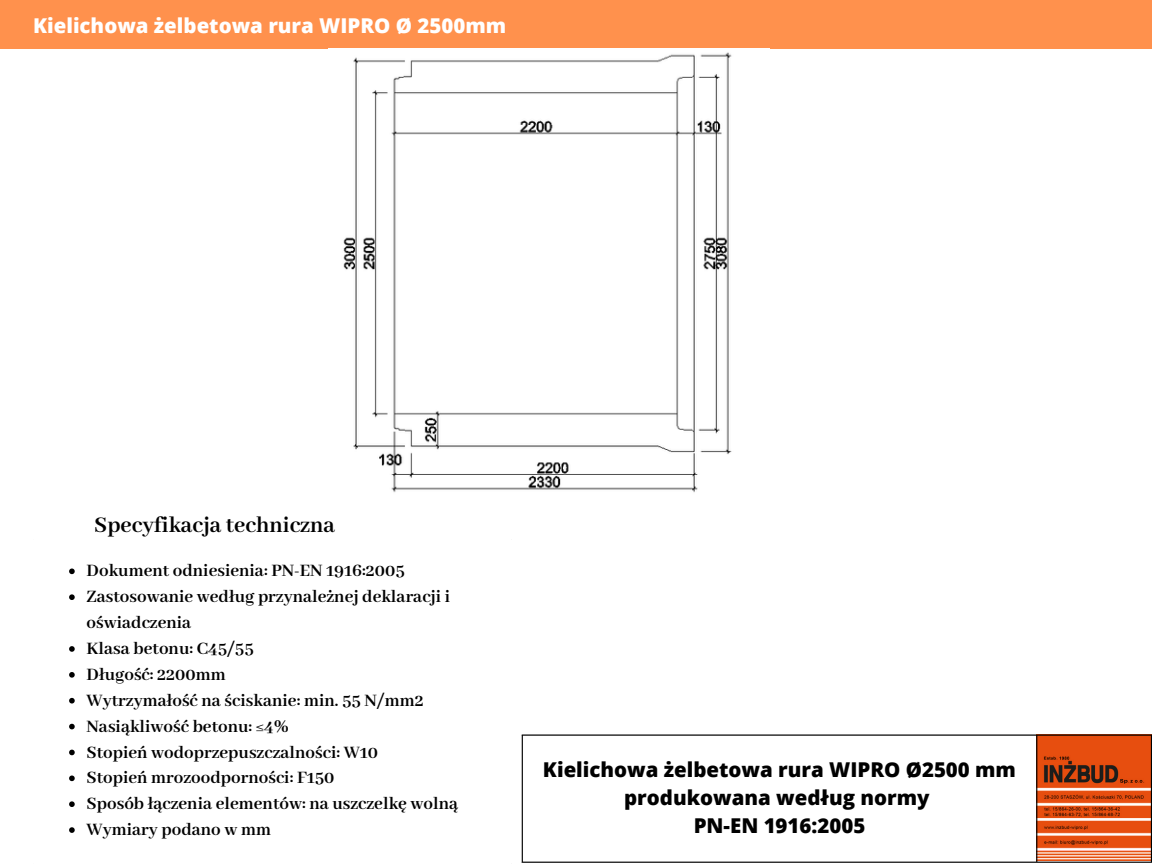
<style>
.page{position:relative;width:1152px;height:864px;background:#fff}
.page>*{position:absolute;margin:0;border:0;box-sizing:border-box;transform-origin:0 0}
.t1{font:700 24.3px "Abhaya Libre";color:#000}
.t2{font:800 20.4px/28.2px "Open Sans";color:#000;text-align:center}
.t3{font:800 20.4px "Open Sans";color:#fff}
.t4{font:700 18.9px/25.8px "Abhaya Libre";color:#000}
</style>
<div class="page">
<div style="left:0;top:0;width:1152px;height:49px;background:#ff914d"></div>
<svg style="left:69px;top:569px;width:6px;height:5px"></svg>
<svg style="left:69px;top:594px;width:6px;height:6px"></svg>
<svg style="left:69px;top:646px;width:6px;height:6px"></svg>
<svg style="left:69px;top:672px;width:6px;height:6px"></svg>
<svg style="left:69px;top:698px;width:6px;height:6px"></svg>
<svg style="left:69px;top:724px;width:6px;height:5px"></svg>
<svg style="left:69px;top:750px;width:6px;height:5px"></svg>
<svg style="left:69px;top:776px;width:6px;height:5px"></svg>
<svg style="left:69px;top:801px;width:6px;height:6px"></svg>
<svg style="left:69px;top:827px;width:6px;height:6px"></svg>
<img style="left:1037px;top:736px;width:114px;height:124px">
<hr style="left:522px;top:736px;width:1px;height:126px;background:#000">
<hr style="left:1036px;top:736px;width:1px;height:126px;background:#000">
<hr style="left:1151px;top:736px;width:1px;height:126px;background:#000">
<hr style="left:522px;top:734px;width:630px;height:2px;background:#000">
<hr style="left:522px;top:862px;width:630px;height:1px;background:#000">
<img style="left:343px;top:52px;width:389px;height:441px">
<p class="t3" style="left:33px;top:11px;width:475px">Kielichowa żelbetowa rura WIPRO Ø 2500mm</p>
<p class="t1" style="left:94px;top:512px;width:242px">Specyfikacja techniczna</p>
<p class="t4" style="left:87px;top:559px;width:320px">Dokument odniesienia: PN-EN 1916:2005</p>
<p class="t4" style="left:87px;top:585px;width:365px">Zastosowanie według przynależnej deklaracji i oświadczenia</p>
<p class="t4" style="left:87px;top:636px;width:169px">Klasa betonu: C45/55</p>
<p class="t4" style="left:87px;top:662px;width:141px">Długość: 2200mm</p>
<p class="t4" style="left:87px;top:688px;width:338px">Wytrzymałość na ściskanie: min. 55 N/mm2</p>
<p class="t4" style="left:87px;top:714px;width:204px">Nasiąkliwość betonu: ≤4%</p>
<p class="t4" style="left:87px;top:740px;width:293px">Stopień wodoprzepuszczalności: W10</p>
<p class="t4" style="left:87px;top:766px;width:249px">Stopień mrozoodporności: F150</p>
<p class="t4" style="left:87px;top:792px;width:373px">Sposób łączenia elementów: na uszczelkę wolną</p>
<p class="t4" style="left:87px;top:818px;width:186px">Wymiary podano w mm</p>
<p class="t2" style="left:543px;top:755px;width:475px">Kielichowa żelbetowa rura WIPRO Ø2500 mm produkowana według normy</p>
<p class="t2" style="left:694px;top:811px;width:173px">PN-EN 1916:2005</p>
</div>
